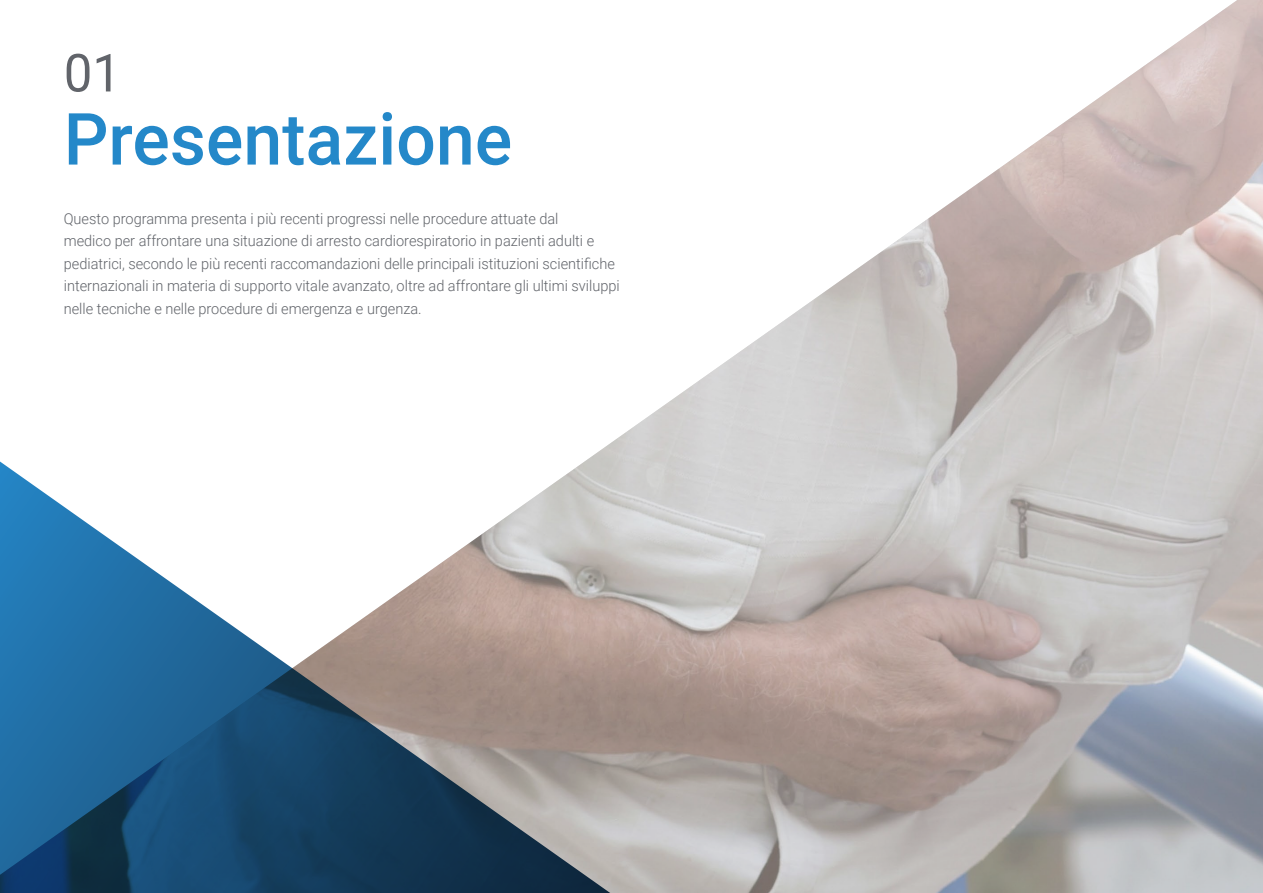
<style>
.page{position:relative;width:1263px;height:893px;background:#fff}
.page>*{position:absolute;margin:0;border:0;box-sizing:border-box;transform-origin:0 0}
.t1{font:500 72px "Roboto";color:#2488c9}
.t2{font:52.5px "Roboto";color:#61646a}
.t3{font:300 15px/22.5px "Roboto";color:#61646a}
</style>
<div class="page">
<img style="left:607px;top:0;width:656px;height:893px">
<svg style="left:0;top:446px;width:640px;height:447px"></svg>
<h2 class="t2" style="left:64px;top:36px;width:59px">01</h2>
<h1 class="t1" style="left:64px;top:89px;width:450px">Presentazione</h1>
<p class="t3" style="left:64px;top:207px;width:558px">Questo programma presenta i più recenti progressi nelle procedure attuate dal<br>medico per affrontare una situazione di arresto cardiorespiratorio in pazienti adulti e pediatrici, secondo le più recenti raccomandazioni delle principali istituzioni scientifiche internazionali in materia di supporto vitale avanzato, oltre ad affrontare gli ultimi sviluppi nelle tecniche e nelle procedure di emergenza e urgenza.</p>
</div>
